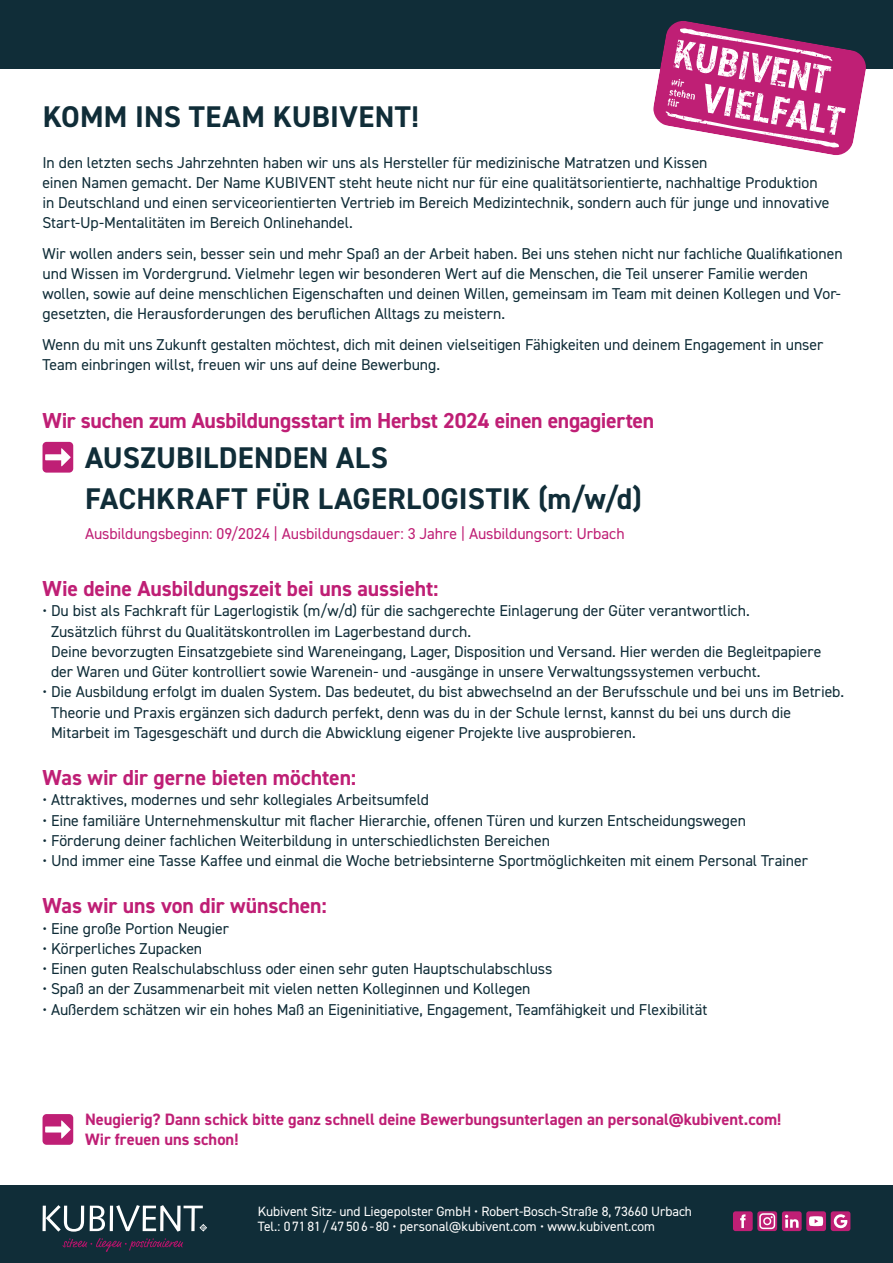
<style>
.page{position:relative;width:893px;height:1263px;background:#fff}
.page>*{position:absolute;margin:0;border:0;box-sizing:border-box;transform-origin:0 0}
.t1{font:700 30px/40.5px "DIN2014";letter-spacing:.005em;color:#102d38}
.t2{font:700 21.75px "DIN2014";letter-spacing:-.01em;color:#bf1f75}
.t3{font:700 16.5px/19.5px "DIN2014";color:#bf1f75}
.t4{font:15.75px/20.2px "DIN2014";letter-spacing:-.005em;color:#102d38}
.t5{font:15.75px "DIN2014";letter-spacing:-.005em;color:#bf1f75}
.t6{font:13.5px "DIN2014";letter-spacing:-.005em;color:#fff}
</style>
<div class="page">
<div style="left:0;top:1185px;width:893px;height:78px;background:#102d38"></div>
<div style="left:0;top:0;width:893px;height:68px;background:#102d38"></div>
<div style="left:43px;top:442px;width:30px;height:31px;background:#bf1f75;border-radius:4px"></div>
<div style="left:45px;top:454px;width:18px;height:6px;background:#fff"></div>
<svg style="left:61px;top:448px;width:10px;height:18px"></svg>
<div style="left:43px;top:1114px;width:30px;height:31px;background:#bf1f75;border-radius:4px"></div>
<div style="left:45px;top:1126px;width:18px;height:6px;background:#fff"></div>
<svg style="left:61px;top:1120px;width:10px;height:18px"></svg>
<svg style="left:652px;top:21px;width:215px;height:134px"></svg>
<div style="left:831px;top:1211px;width:19px;height:20px;background:#bf1f75;border-radius:3px"></div>
<svg style="left:833px;top:1214px;width:14px;height:14px"></svg>
<div style="left:782px;top:1211px;width:20px;height:20px;background:#bf1f75;border-radius:3px"></div>
<svg style="left:785px;top:1215px;width:14px;height:13px"></svg>
<div style="left:733px;top:1211px;width:20px;height:20px;background:#bf1f75;border-radius:3px"></div>
<svg style="left:740px;top:1214px;width:5px;height:14px"></svg>
<div style="left:806px;top:1211px;width:20px;height:20px;background:#bf1f75;border-radius:3px"></div>
<svg style="left:809px;top:1216px;width:14px;height:10px"></svg>
<svg style="left:757px;top:1211px;width:20px;height:20px"></svg>
<div style="left:759px;top:1213px;width:16px;height:16px;border:1px solid #fff;border-radius:3px"></div>
<div style="left:763px;top:1217px;width:8px;height:8px;border:1px solid #fff;border-radius:50%"></div>
<svg style="left:43px;top:1205px;width:41px;height:26px"></svg>
<svg style="left:90px;top:1206px;width:15px;height:25px"></svg>
<hr style="left:110px;top:1206px;width:3px;height:25px;background:#fff">
<svg style="left:116px;top:1205px;width:91px;height:26px"></svg>
<svg style="left:62px;top:1238px;width:121px;height:14px"></svg>
<p class="t1" style="left:43px;top:96px;width:378px">KOMM INS TEAM KUBIVENT!</p>
<p class="t4" style="left:43px;top:152px;width:788px">In den letzten sechs Jahrzehnten haben wir uns als Hersteller für medizinische Matratzen und Kissen<br>einen Namen gemacht. Der Name KUBIVENT steht heute nicht nur für eine qualitätsorientierte, nachhaltige Produktion in Deutschland und einen serviceorientierten Vertrieb im Bereich Medizintechnik, sondern auch für junge und innovative Start-Up-Mentalitäten im Bereich Onlinehandel.</p>
<p class="t4" style="left:43px;top:243px;width:802px">Wir wollen anders sein, besser sein und mehr Spaß an der Arbeit haben. Bei uns stehen nicht nur fachliche Qualifikationen und Wissen im Vordergrund. Vielmehr legen wir besonderen Wert auf die Menschen, die Teil unserer Familie werden wollen, sowie auf deine menschlichen Eigenschaften und deinen Willen, gemeinsam im Team mit deinen Kollegen und Vor&shy;gesetzten, die Herausforderungen des beruflichen Alltags zu meistern.</p>
<p class="t4" style="left:43px;top:334px;width:782px">Wenn du mit uns Zukunft gestalten möchtest, dich mit deinen vielseitigen Fähigkeiten und deinem Engagement in unser<br>Team einbringen willst, freuen wir uns auf deine Bewerbung.</p>
<p class="t2" style="left:43px;top:406px;width:613px">Wir suchen zum Ausbildungsstart im Herbst 2024 einen engagierten</p>
<p class="t1" style="left:85px;top:437px;width:558px">AUSZUBILDENDEN ALS<br>FACHKRAFT FÜR LAGERLOGISTIK (m/w/d)</p>
<p class="t5" style="left:85px;top:523px;width:541px">Ausbildungsbeginn: 09/2024 | Ausbildungsdauer: 3 Jahre | Ausbildungsort: Urbach</p>
<p class="t2" style="left:43px;top:574px;width:398px">Wie deine Ausbildungszeit bei uns aussieht:</p>
<p class="t4" style="left:51px;top:600px;width:772px;text-indent:-9px">• Du bist als Fachkraft für Lagerlogistik (m/w/d) für die sachgerechte Einlagerung der Güter verantwortlich.<br>Zusätzlich führst du Qualitätskontrollen im Lagerbestand durch.<br>Deine bevorzugten Einsatzgebiete sind Wareneingang, Lager, Disposition und Versand. Hier werden die Begleitpapiere der Waren und Güter kontrolliert sowie Warenein- und -ausgänge in unsere Verwaltungssystemen verbucht.</p>
<p class="t4" style="left:51px;top:681px;width:795px;text-indent:-9px">• Die Ausbildung erfolgt im dualen System. Das bedeutet, du bist abwechselnd an der Berufsschule und bei uns im Betrieb.<br>Theorie und Praxis ergänzen sich dadurch perfekt, denn was du in der Schule lernst, kannst du bei uns durch die<br>Mitarbeit im Tagesgeschäft und durch die Abwicklung eigener Projekte live ausprobieren.</p>
<p class="t2" style="left:43px;top:763px;width:315px">Was wir dir gerne bieten möchten:</p>
<p class="t4" style="left:43px;top:789px;width:388px">• Attraktives, modernes und sehr kollegiales Arbeitsumfeld</p>
<p class="t4" style="left:43px;top:810px;width:705px">• Eine familiäre Unternehmenskultur mit flacher Hierarchie, offenen Türen und kurzen Entscheidungswegen</p>
<p class="t4" style="left:43px;top:830px;width:509px">• Förderung deiner fachlichen Weiterbildung in unterschiedlichsten Bereichen</p>
<p class="t4" style="left:43px;top:850px;width:767px">• Und immer eine Tasse Kaffee und einmal die Woche betriebsinterne Sportmöglichkeiten mit einem Personal Trainer</p>
<p class="t2" style="left:43px;top:891px;width:286px">Was wir uns von dir wünschen:</p>
<p class="t4" style="left:43px;top:918px;width:188px">• Eine große Portion Neugier</p>
<p class="t4" style="left:43px;top:938px;width:161px">• Körperliches Zupacken</p>
<p class="t4" style="left:43px;top:958px;width:512px">• Einen guten Realschulabschluss oder einen sehr guten Hauptschulabschluss</p>
<p class="t4" style="left:43px;top:978px;width:490px">• Spaß an der Zusammenarbeit mit vielen netten Kolleginnen und Kollegen</p>
<p class="t4" style="left:43px;top:999px;width:666px">• Außerdem schätzen wir ein hohes Maß an Eigeninitiative, Engagement, Teamfähigkeit und Flexibilität</p>
<p class="t3" style="left:85px;top:1110px;width:698px">Neugierig? Dann schick bitte ganz schnell deine Bewerbungsunterlagen an personal@kubivent.com!<br>Wir freuen uns schon!</p>
<p class="t6" style="left:258px;top:1202px;width:436px">Kubivent Sitz- und Liegepolster GmbH • Robert-Bosch-Straße 8, 73660 Urbach</p>
<p class="t6" style="left:258px;top:1218px;width:398px">Tel.: 07181/ 47506- 80 • personal@kubivent.com • www.kubivent.com</p>
</div>
